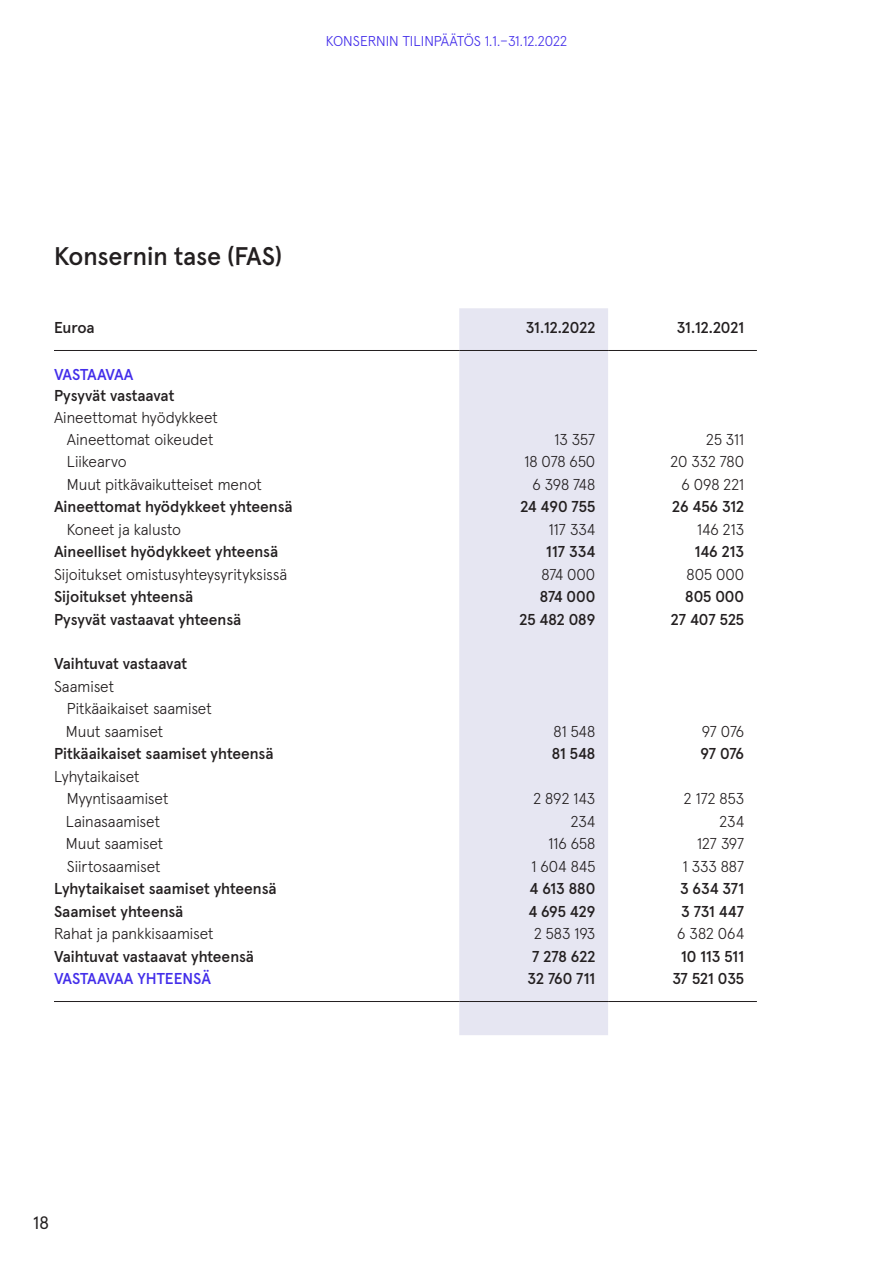
<style>
.page{position:relative;width:893px;height:1263px;background:#fff}
.page>*{position:absolute;margin:0;border:0;box-sizing:border-box;transform-origin:0 0}
.t1{font:500 25.5px "Apercu Pro";letter-spacing:-.01em;color:#231f20}
.t2{font:18px "Apercu Pro";color:#231f20}
.t3{font:300 15.75px/22.5px "Apercu Pro";color:#231f20}
.t4{font:500 15.75px "Apercu Pro";color:#231f20}
.t5{font:500 15.75px "Apercu Pro";letter-spacing:-.02em;color:#432eea}
.t6{font:500 15.75px "Apercu Pro";letter-spacing:-.055em;color:#432eea}
.t7{font:300 14.25px "Apercu Pro";color:#432eea}
</style>
<div class="page">
<div style="left:459px;top:308px;width:149px;height:727px;background:#e6e6f2"></div>
<hr style="left:54px;top:350px;width:405px;height:1px;background:#231f20">
<hr style="left:459px;top:350px;width:149px;height:1px;background:#231f20">
<hr style="left:608px;top:350px;width:149px;height:1px;background:#231f20">
<hr style="left:54px;top:1001px;width:405px;height:1px;background:#231f20">
<hr style="left:459px;top:1001px;width:149px;height:1px;background:#231f20">
<hr style="left:608px;top:1001px;width:149px;height:1px;background:#231f20">
<p class="t7" style="left:326px;top:30px;width:243px">Konsernin tilinpäätös 1.1.–31.12.2022</p>
<h1 class="t1" style="left:54px;top:236px;width:230px">Konsernin tase (FAS)</h1>
<p class="t4" style="left:54px;top:316px;width:42px">Euroa</p>
<p class="t4" style="left:526px;top:316px;width:71px">31.12.2022</p>
<p class="t4" style="left:677px;top:316px;width:69px">31.12.2021</p>
<p class="t6" style="left:54px;top:362px;width:81px">VASTAAVAA</p>
<p class="t4" style="left:54px;top:383px;width:122px">Pysyvät vastaavat</p>
<p class="t3" style="left:54px;top:406px;width:166px;line-height:21.3px;text-align:center">Aineettomat hyödykkeet<br>Aineettomat oikeudet</p>
<p class="t3" style="left:554px;top:426px;width:42px">13 357</p>
<p class="t3" style="left:706px;top:426px;width:39px">25 311</p>
<p class="t3" style="left:67px;top:449px;width:62px">Liikearvo</p>
<p class="t3" style="left:524px;top:449px;width:72px">18 078 650</p>
<p class="t3" style="left:670px;top:449px;width:75px">20 332 780</p>
<p class="t3" style="left:67px;top:471px;width:197px">M uut pitkävaikutteiset menot</p>
<p class="t3" style="left:532px;top:471px;width:64px">6 398 748</p>
<p class="t3" style="left:681px;top:471px;width:64px">6 098 221</p>
<p class="t4" style="left:54px;top:494px;width:240px">Aineettomat hyödykkeet yhteensä</p>
<p class="t4" style="left:521px;top:494px;width:76px">24 490 755</p>
<p class="t4" style="left:672px;top:494px;width:73px">26 456 312</p>
<p class="t3" style="left:67px;top:517px;width:116px">Koneet ja kalusto</p>
<p class="t3" style="left:549px;top:517px;width:48px">117 334</p>
<p class="t3" style="left:697px;top:517px;width:49px">146 213</p>
<p class="t4" style="left:54px;top:539px;width:226px">Aineelliset hyödykkeet yhteensä</p>
<p class="t4" style="left:546px;top:539px;width:51px">117 334</p>
<p class="t4" style="left:695px;top:539px;width:51px">146 213</p>
<p class="t3" style="left:54px;top:562px;width:235px">Sijoitukset omistusyhteysyrityksissä</p>
<p class="t3" style="left:541px;top:562px;width:55px">874 000</p>
<p class="t3" style="left:687px;top:562px;width:59px">805 000</p>
<p class="t4" style="left:54px;top:584px;width:141px">Sijoitukset yhteensä</p>
<p class="t4" style="left:540px;top:584px;width:57px">874 000</p>
<p class="t4" style="left:685px;top:584px;width:60px">805 000</p>
<p class="t4" style="left:54px;top:607px;width:189px">Pysyvät vastaavat yhteensä</p>
<p class="t4" style="left:519px;top:607px;width:77px">25 482 089</p>
<p class="t4" style="left:671px;top:607px;width:75px">27 407 525</p>
<p class="t4" style="left:54px;top:651px;width:135px">Vaihtuvat vastaavat</p>
<p class="t3" style="left:66px;top:674px;width:147px;text-indent:-12px">Saamiset<br>Pitkäaikaiset saamiset<br>M uut saamiset</p>
<p class="t3" style="left:553px;top:719px;width:43px">81 548</p>
<p class="t3" style="left:702px;top:719px;width:44px">97 076</p>
<p class="t4" style="left:54px;top:741px;width:221px">Pitkäaikaiset saamiset yhteensä</p>
<p class="t4" style="left:552px;top:741px;width:45px">81 548</p>
<p class="t4" style="left:700px;top:741px;width:45px">97 076</p>
<p class="t3" style="left:67px;top:764px;width:103px;text-indent:-13px">Lyhytaikaiset<br>Myyntisaamiset</p>
<p class="t3" style="left:533px;top:786px;width:63px">2 892 143</p>
<p class="t3" style="left:684px;top:786px;width:62px">2 172 853</p>
<p class="t3" style="left:66px;top:809px;width:96px">Lainasaamiset</p>
<p class="t3" style="left:571px;top:809px;width:26px">234</p>
<p class="t3" style="left:719px;top:809px;width:26px">234</p>
<p class="t3" style="left:66px;top:831px;width:99px">M uut saamiset</p>
<p class="t3" style="left:548px;top:831px;width:48px">116 658</p>
<p class="t3" style="left:697px;top:831px;width:48px">127 397</p>
<p class="t3" style="left:67px;top:854px;width:95px">Siirtosaamiset</p>
<p class="t3" style="left:531px;top:854px;width:65px">1 604 845</p>
<p class="t3" style="left:683px;top:854px;width:63px">1 333 887</p>
<p class="t4" style="left:54px;top:876px;width:224px">Lyhytaikaiset saamiset yhteensä</p>
<p class="t4" style="left:530px;top:876px;width:67px">4 613 880</p>
<p class="t4" style="left:680px;top:876px;width:66px">3 634 371</p>
<p class="t4" style="left:54px;top:899px;width:131px">Saamiset yhteensä</p>
<p class="t4" style="left:528px;top:899px;width:68px">4 695 429</p>
<p class="t4" style="left:681px;top:899px;width:64px">3 731 447</p>
<p class="t3" style="left:54px;top:921px;width:161px">Rahat ja pankkisaamiset</p>
<p class="t3" style="left:534px;top:921px;width:63px">2 583 193</p>
<p class="t3" style="left:677px;top:921px;width:68px">6 382 064</p>
<p class="t4" style="left:54px;top:944px;width:202px">Vaihtuvat vastaavat yhteensä</p>
<p class="t4" style="left:532px;top:944px;width:65px">7 278 622</p>
<p class="t4" style="left:681px;top:944px;width:65px">10 113 511</p>
<p class="t5" style="left:54px;top:967px;width:159px">VASTAAVAA YHTEENSÄ</p>
<p class="t4" style="left:528px;top:967px;width:69px">32 760 711</p>
<p class="t4" style="left:672px;top:967px;width:73px">37 521 035</p>
<p class="t2" style="left:33px;top:1209px;width:17px">18</p>
</div>
